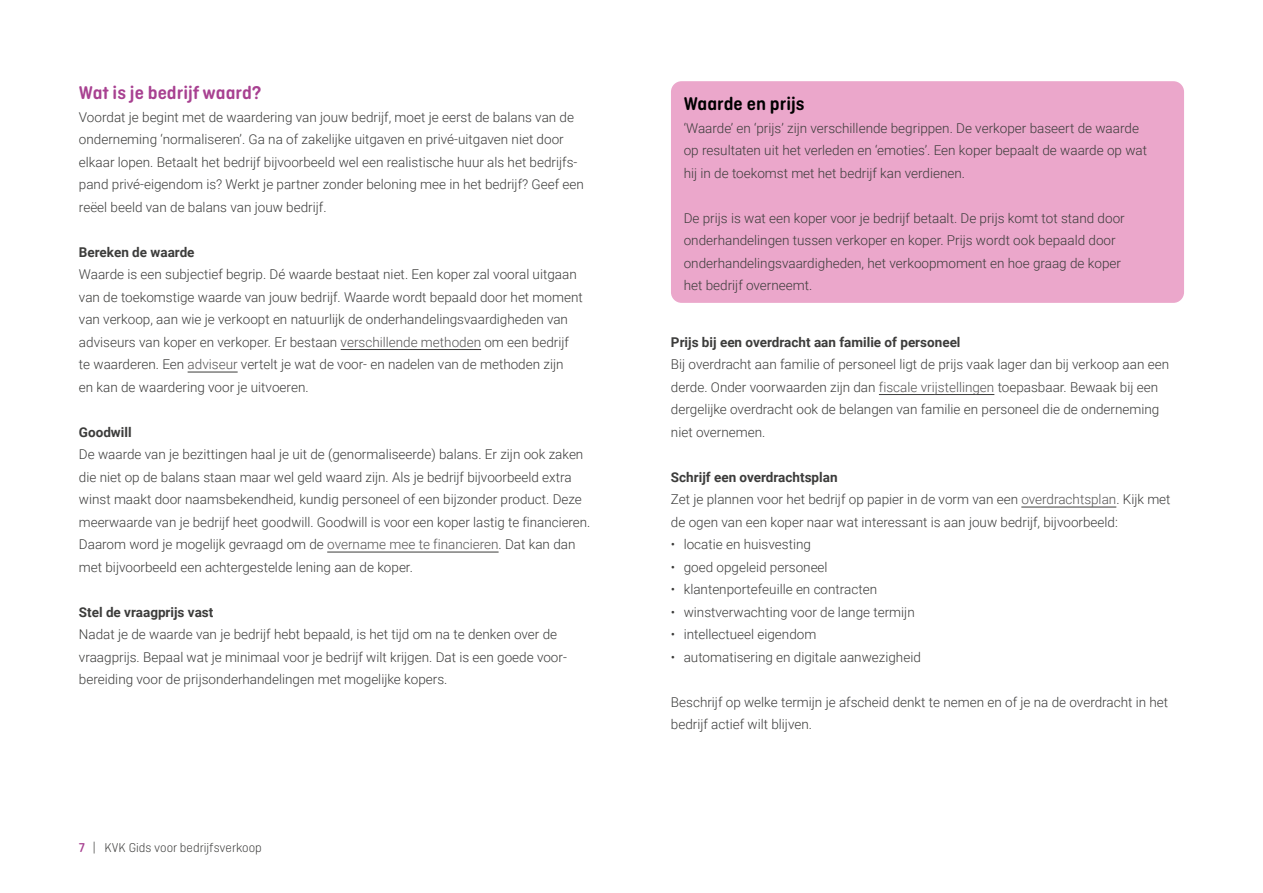
<style>
.page{position:relative;width:1263px;height:893px;background:#fff}
.page>*{position:absolute;margin:0;border:0;box-sizing:border-box;transform-origin:0 0}
._2_Tussenkop{font:600 19.5px "Ciutadella Rounded";color:#a84191}
._7_Kop_tekst_kader{font:600 19.5px "Ciutadella Rounded";color:#000}
._0_plat{font:300 13.5px/22.5px "Roboto";color:#3c3c3b}
._7_Tekst_kader{font:300 13.5px/22.5px "Roboto";color:#3c3c3b}
.Opsomming_bullets{font:300 13.5px "Roboto";color:#3c3c3b}
.Subkop{font:700 13.5px "Roboto";color:#3c3c3b}
.t1{font:300 13.5px "Ciutadella Rounded";color:#3c3c3b}
.s1{color:#555454}
.s2{font-weight:500;color:#a84191}
</style>
<div class="page">
<hr style="left:341px;top:349px;width:140px;height:1px;background:#3c3c3b">
<hr style="left:188px;top:372px;width:50px;height:1px;background:#3c3c3b">
<hr style="left:327px;top:552px;width:172px;height:1px;background:#3c3c3b">
<hr style="left:879px;top:394px;width:115px;height:1px;background:#3c3c3b">
<hr style="left:1021px;top:507px;width:95px;height:1px;background:#3c3c3b">
<div style="left:671px;top:81px;width:513px;height:222px;background:#eba7cb;border-radius:11px"></div>
<h3 class="_2_Tussenkop" style="left:79px;top:82px;width:184px">Wat is je bedrijf waard?</h3>
<p class="_0_plat" style="left:79px;top:105px;width:506px">Voordat je begint met de waardering van jouw bedrijf, moet je eerst de balans van de onderneming ‘normaliseren’. Ga na of zakelijke uitgaven en privé-uitgaven niet door elkaar lopen. Betaalt het bedrijf bijvoorbeeld wel een realistische huur als het bedrijfs&shy;pand privé-eigendom is? Werkt je partner zonder beloning mee in het bedrijf? Geef een reëel beeld van de balans van jouw bedrijf.</p>
<p class="Subkop" style="left:79px;top:242px;width:117px">Bereken de waarde</p>
<p class="_0_plat" style="left:79px;top:262px;width:505px">Waarde is een subjectief begrip. Dé waarde bestaat niet. Een koper zal vooral uitgaan van de toekomstige waarde van jouw bedrijf. Waarde wordt bepaald door het moment van verkoop, aan wie je verkoopt en natuurlijk de onderhandelingsvaardigheden van adviseurs van koper en verkoper. Er bestaan <span class="s1">verschillende methoden</span> om een bedrijf te waarderen. Een <span class="s1">adviseur</span> vertelt je wat de voor- en nadelen van de methoden zijn<br>en kan de waardering voor je uitvoeren.</p>
<p class="Subkop" style="left:79px;top:422px;width:54px">Goodwill</p>
<p class="_0_plat" style="left:79px;top:442px;width:513px">De waarde van je bezittingen haal je uit de (genormaliseerde) balans. Er zijn ook zaken die niet op de balans staan maar wel geld waard zijn. Als je bedrijf bijvoorbeeld extra winst maakt door naamsbekendheid, kundig personeel of een bijzonder product. Deze meerwaarde van je bedrijf heet goodwill. Goodwill is voor een koper lastig te financieren.<br>Daarom word je mogelijk gevraagd om de <span class="s1">overname mee te financieren</span>. Dat kan dan met bijvoorbeeld een achtergestelde lening aan de koper.</p>
<p class="Subkop" style="left:79px;top:602px;width:136px">Stel de vraagprijs vast</p>
<p class="_0_plat" style="left:79px;top:622px;width:489px">Nadat je de waarde van je bedrijf hebt bepaald, is het tijd om na te denken over de vraagprijs. Bepaal wat je minimaal voor je bedrijf wilt krijgen. Dat is een goede voor&shy;bereiding voor de prijsonderhandelingen met mogelijke kopers.</p>
<p class="t1" style="left:79px;top:840px;width:184px"><span class="s2">7</span> | KVK Gids voor bedrijfsverkoop</p>
<h3 class="_7_Kop_tekst_kader" style="left:684px;top:93px;width:122px">Waarde en prijs</h3>
<p class="_7_Tekst_kader" style="left:684px;top:116px;width:465px">‘Waarde’ en ‘prijs’ zijn verschillende begrippen. De verkoper baseert de waarde op resultaten uit het verleden en ‘emoties’. Een koper bepaalt de waarde op wat hij in de toekomst met het bedrijf kan verdienen.</p>
<p class="_7_Tekst_kader" style="left:684px;top:206px;width:443px">De prijs is wat een koper voor je bedrijf betaalt. De prijs komt tot stand door onderhandelingen tussen verkoper en koper. Prijs wordt ook bepaald door onderhandelingsvaardigheden, het verkoopmoment en hoe graag de koper het bedrijf overneemt.</p>
<p class="Subkop" style="left:671px;top:332px;width:291px">Prijs bij een overdracht aan familie of personeel</p>
<p class="_0_plat" style="left:671px;top:352px;width:500px">Bij overdracht aan familie of personeel ligt de prijs vaak lager dan bij verkoop aan een derde. Onder voorwaarden zijn dan <span class="s1">fiscale vrijstellingen</span> toepasbaar. Bewaak bij een dergelijke overdracht ook de belangen van familie en personeel die de onderneming niet overnemen.</p>
<p class="Subkop" style="left:671px;top:467px;width:168px">Schrijf een overdrachtsplan</p>
<p class="_0_plat" style="left:671px;top:487px;width:501px">Zet je plannen voor het bedrijf op papier in de vorm van een <span class="s1">overdrachtsplan</span>. Kijk met de ogen van een koper naar wat interessant is aan jouw bedrijf, bijvoorbeeld:</p>
<p class="Opsomming_bullets" style="left:671px;top:535px;width:141px">• locatie en huisvesting</p>
<p class="Opsomming_bullets" style="left:671px;top:557px;width:158px">• goed opgeleid personeel</p>
<p class="Opsomming_bullets" style="left:671px;top:580px;width:208px">• klantenportefeuille en contracten</p>
<p class="Opsomming_bullets" style="left:671px;top:602px;width:245px">• winstverwachting voor de lange termijn</p>
<p class="Opsomming_bullets" style="left:671px;top:625px;width:147px">• intellectueel eigendom</p>
<p class="Opsomming_bullets" style="left:671px;top:647px;width:251px">• automatisering en digitale aanwezigheid</p>
<p class="_0_plat" style="left:671px;top:690px;width:499px">Beschrijf op welke termijn je afscheid denkt te nemen en of je na de overdracht in het bedrijf actief wilt blijven.</p>
</div>
